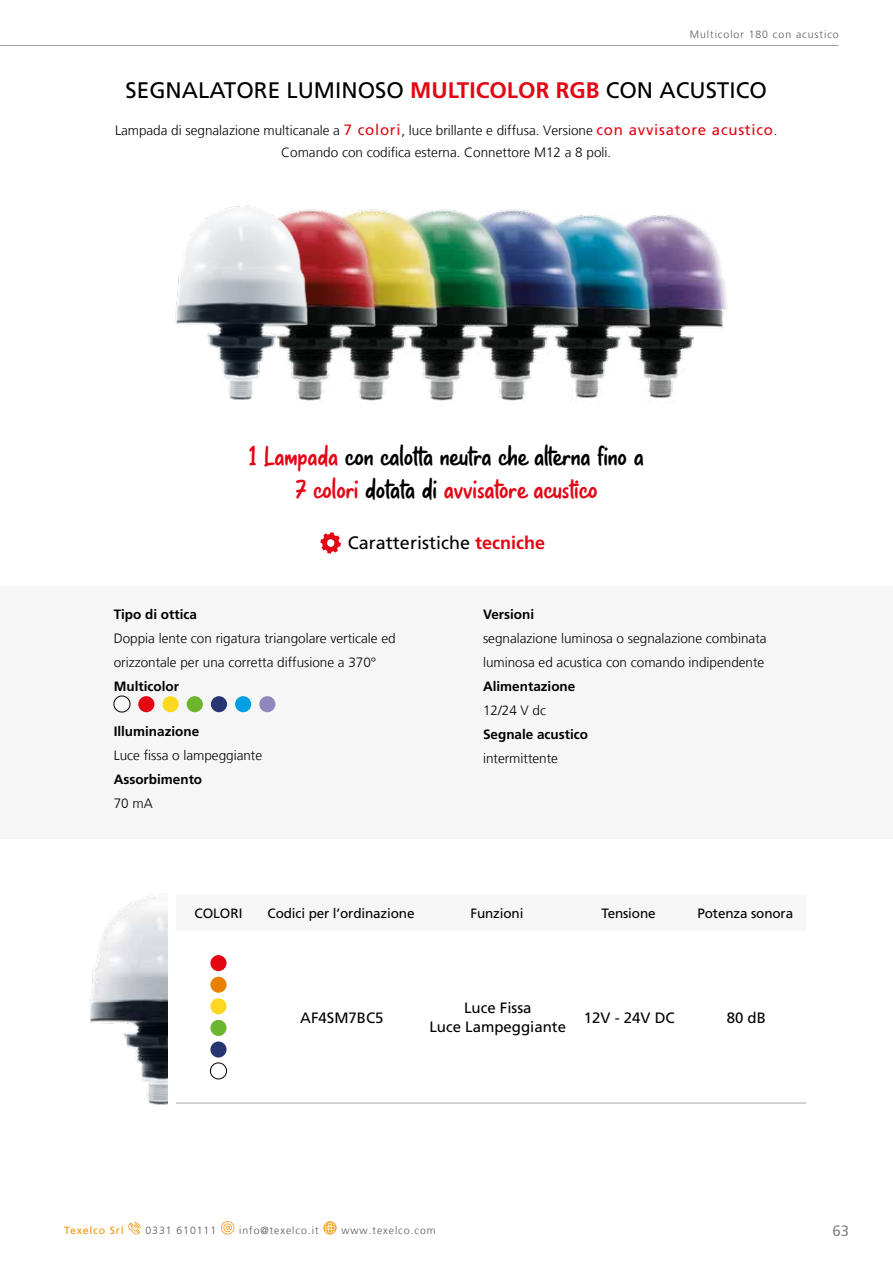
<style>
.page{position:relative;width:893px;height:1263px;background:#fff}
.page>*{position:absolute;margin:0;border:0;box-sizing:border-box;transform-origin:0 0}
.t1{font:25.5px/33px "Bray Notes";letter-spacing:.02em;color:#000;text-align:center}
.t2{font:22.5px "Frutiger LT Std";color:#000}
.t3{font:18px "Frutiger LT Std";color:#000}
.t4{font:15px/19.5px "Frutiger LT Std";color:#000;text-align:center}
.t5{font:15px "Frutiger LT Std";color:#87878a}
.t6{font:300 13.5px/24px "Frutiger LT";color:#000}
.t7{font:700 13.5px "Frutiger LT Std";color:#000}
.t8{font:13.5px "Frutiger LT Std";letter-spacing:-.01em;color:#000}
.t9{font:300 10.5px "Frutiger LT";letter-spacing:.09em;color:#575756}
.t10{font:10.5px "Frutiger LT Std";letter-spacing:.08em;color:#f29400}
.s1{font-weight:700;color:#e30613}
.s2{font-family:"Frutiger LT Std";font-weight:400;font-size:15px;color:#e30613}
.s3{color:#e30715}
</style>
<div class="page">
<svg style="left:128px;top:1222px;width:13px;height:13px"></svg>
<svg style="left:221px;top:1221px;width:13px;height:13px"></svg>
<svg style="left:323px;top:1221px;width:14px;height:13px"></svg>
<hr style="left:0;top:45px;width:839px;height:1px;background:#9d9d9c">
<div style="left:210px;top:955px;width:17px;height:16px;background:#e30613;border-radius:50%"></div>
<div style="left:210px;top:977px;width:17px;height:16px;background:#ea8002;border-radius:50%"></div>
<div style="left:210px;top:998px;width:17px;height:16px;background:#fcd920;border-radius:50%"></div>
<div style="left:210px;top:1020px;width:17px;height:16px;background:#6cb52d;border-radius:50%"></div>
<div style="left:210px;top:1041px;width:17px;height:16px;background:#273573;border-radius:50%"></div>
<div style="left:210px;top:1063px;width:17px;height:16px;border:1px solid #000;border-radius:50%"></div>
<div style="left:0;top:586px;width:893px;height:253px;background:#f6f6f6"></div>
<svg style="left:320px;top:532px;width:21px;height:22px"></svg>
<div style="left:114px;top:696px;width:16px;height:16px;border:1px solid #000;border-radius:50%"></div>
<div style="left:138px;top:696px;width:16px;height:16px;background:#e30613;border-radius:50%"></div>
<div style="left:162px;top:696px;width:17px;height:16px;background:#fcd920;border-radius:50%"></div>
<div style="left:187px;top:696px;width:16px;height:16px;background:#6cb52d;border-radius:50%"></div>
<div style="left:211px;top:696px;width:16px;height:16px;background:#273573;border-radius:50%"></div>
<div style="left:235px;top:696px;width:16px;height:16px;background:#009fe3;border-radius:50%"></div>
<div style="left:259px;top:696px;width:16px;height:16px;background:#9286bf;border-radius:50%"></div>
<img style="left:90px;top:895px;width:77px;height:210px">
<hr style="left:176px;top:1102px;width:630px;height:2px;background:#c6c6c6">
<img style="left:689px;top:221px;width:38px;height:128px">
<img style="left:619px;top:215px;width:70px;height:183px">
<img style="left:548px;top:215px;width:71px;height:183px">
<img style="left:478px;top:209px;width:70px;height:193px">
<img style="left:416px;top:209px;width:62px;height:193px">
<img style="left:350px;top:209px;width:66px;height:193px">
<img style="left:175px;top:206px;width:175px;height:196px">
<p class="t9" style="left:690px;top:29px;width:150px">Multicolor 180 con acustico</p>
<h2 class="t2" style="left:126px;top:77px;width:643px">SEGNALATORE LUMINOSO <span class="s1">MULTICOLOR RGB</span> CON ACUSTICO</h2>
<p class="t6" style="left:115px;top:119px;width:664px;line-height:22.5px;text-align:center">Lampada di segnalazione multicanale a <span class="s2">7 colori</span>, luce brillante e diffusa. Versione <span class="s2">con avvisatore acustico</span>.<br>Comando con codifica esterna. Connettore M12 a 8 poli.</p>
<h1 class="t1" style="left:249px;top:440px;width:395px"><span class="s3">1 Lampada</span> con calotta neutra che alterna fino a<br><span class="s3">7 colori</span> dotata di <span class="s3">avvisatore acustico</span></h1>
<h3 class="t3" style="left:348px;top:532px;width:199px">Caratteristiche <span class="s1">tecniche</span></h3>
<p class="t7" style="left:114px;top:606px;width:85px">Tipo di ottica</p>
<p class="t6" style="left:114px;top:626px;width:284px">Doppia lente con rigatura triangolare verticale ed orizzontale per una corretta diffusione a 370°</p>
<p class="t7" style="left:114px;top:678px;width:67px">Multicolor</p>
<p class="t7" style="left:114px;top:724px;width:87px">Illuminazione</p>
<p class="t6" style="left:114px;top:744px;width:150px">Luce fissa o lampeggiante</p>
<p class="t7" style="left:114px;top:772px;width:90px">Assorbimento</p>
<p class="t6" style="left:114px;top:792px;width:41px">70 mA</p>
<p class="t7" style="left:483px;top:606px;width:53px">Versioni</p>
<p class="t6" style="left:483px;top:626px;width:285px">segnalazione luminosa o segnalazione combinata luminosa ed acustica con comando indipendente</p>
<p class="t7" style="left:483px;top:678px;width:94px">Alimentazione</p>
<p class="t6" style="left:483px;top:698px;width:65px">12/24 V dc</p>
<p class="t7" style="left:483px;top:726px;width:107px">Segnale acustico</p>
<p class="t6" style="left:483px;top:746px;width:76px">intermittente</p>
<p class="t8" style="left:194px;top:905px;width:50px">COLORI</p>
<p class="t8" style="left:268px;top:905px;width:148px">Codici per l’ordinazione</p>
<p class="t8" style="left:470px;top:905px;width:55px">Funzioni</p>
<p class="t8" style="left:601px;top:905px;width:56px">Tensione</p>
<p class="t8" style="left:697px;top:905px;width:97px">Potenza sonora</p>
<p class="t4" style="left:300px;top:1008px;width:85px">AF4SM7BC5</p>
<p class="t4" style="left:429px;top:998px;width:138px">Luce Fissa<br>Luce Lampeggiante</p>
<p class="t4" style="left:584px;top:1008px;width:92px">12V - 24V DC</p>
<p class="t4" style="left:727px;top:1008px;width:41px">80 dB</p>
<p class="t10" style="left:64px;top:1224px;width:61px">Texelco Srl</p>
<p class="t9" style="left:145px;top:1225px;width:72px">0331 610111</p>
<p class="t9" style="left:239px;top:1225px;width:81px">info@texelco.it</p>
<p class="t9" style="left:341px;top:1225px;width:96px">www.texelco.com</p>
<p class="t5" style="left:832px;top:1222px;width:18px">63</p>
</div>
